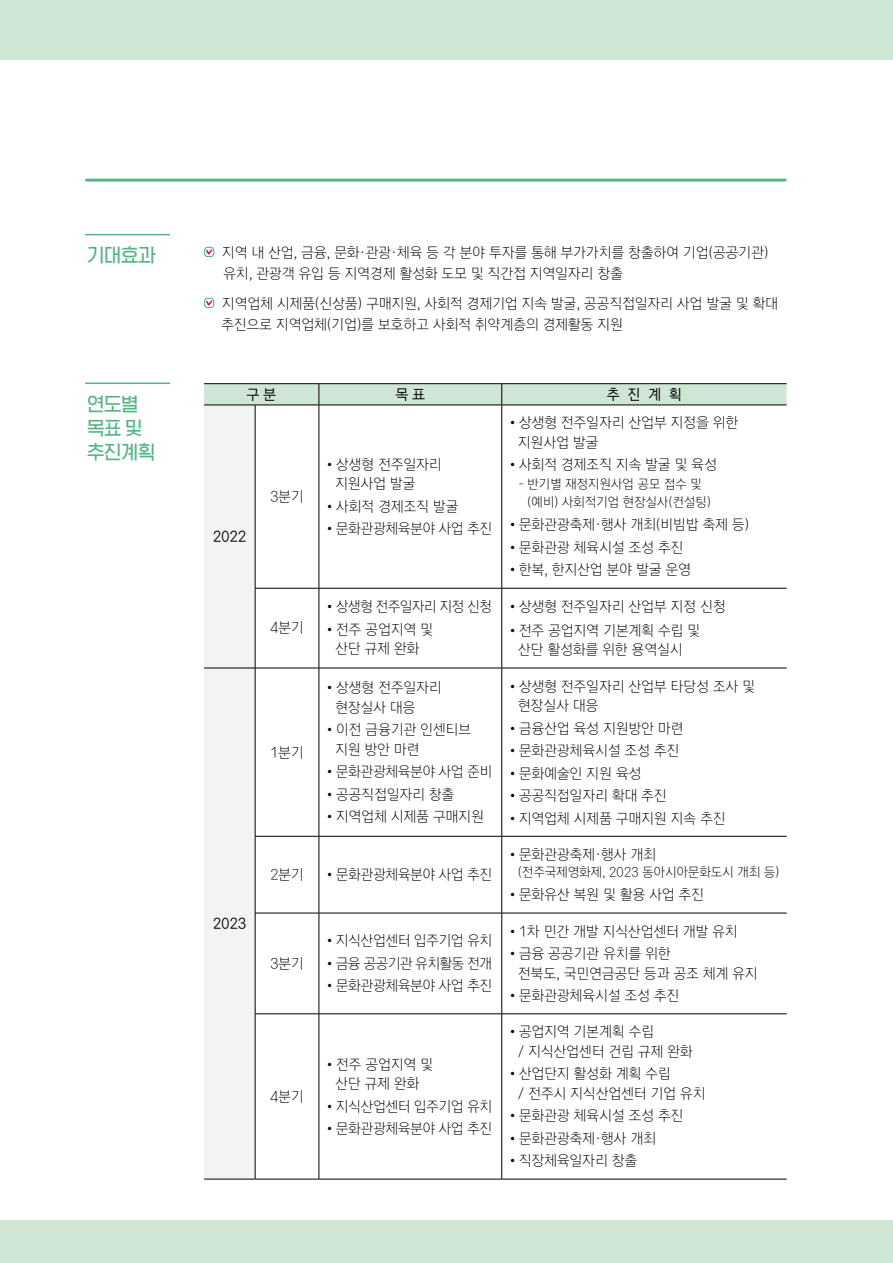
<style>
.page{position:relative;width:893px;height:1263px;background:#fff}
.page>*{position:absolute;margin:0;border:0;box-sizing:border-box;transform-origin:0 0}
.t1{font:19.5px/24px "HGG Gothicssi 60 g";letter-spacing:-.02em;color:#57b485}
.t2{font:15px/19.5px "Typo S Si Gothic 110";letter-spacing:-.025em;color:#000;scale:.96 1}
.t3{font:15px "Typo S Si Gothic 110";letter-spacing:-.06em;color:#000;scale:.96 1}
.t4{font:15px "Typo S Si Gothic 130";letter-spacing:-.025em;color:#000;scale:.96 1}
.t5{font:13.5px/18px "Typo S Si Gothic 110";letter-spacing:-.025em;color:#000;scale:.96 1}
</style>
<div class="page">
<div style="left:0;top:0;width:893px;height:60px;background:#cfe6d5"></div>
<div style="left:0;top:1220px;width:893px;height:43px;background:#cfe6d5"></div>
<hr style="left:87px;top:179px;width:698px;height:3px;background:#57b485">
<hr style="left:85px;top:234px;width:85px;height:1px;background:#57b485">
<hr style="left:85px;top:383px;width:85px;height:1px;background:#57b485">
<div style="left:204px;top:247px;width:10px;height:10px;border:1px solid #57b485;border-radius:3px"></div>
<svg style="left:205px;top:248px;width:9px;height:9px"></svg>
<div style="left:204px;top:298px;width:10px;height:10px;border:1px solid #57b485;border-radius:3px"></div>
<svg style="left:205px;top:299px;width:9px;height:9px"></svg>
<svg style="left:204px;top:384px;width:583px;height:795px"></svg>
<hr style="left:204px;top:405px;width:51px;height:1px;background:#000">
<hr style="left:255px;top:405px;width:64px;height:1px;background:#000">
<hr style="left:255px;top:405px;width:1px;height:183px;background:#000">
<hr style="left:319px;top:405px;width:183px;height:1px;background:#000">
<hr style="left:319px;top:405px;width:1px;height:183px;background:#000">
<hr style="left:502px;top:405px;width:285px;height:1px;background:#000">
<hr style="left:501px;top:405px;width:1px;height:183px;background:#000">
<hr style="left:255px;top:588px;width:64px;height:1px;background:#000">
<hr style="left:255px;top:588px;width:1px;height:80px;background:#000">
<hr style="left:319px;top:588px;width:183px;height:1px;background:#000">
<hr style="left:319px;top:588px;width:1px;height:80px;background:#000">
<hr style="left:502px;top:588px;width:285px;height:1px;background:#000">
<hr style="left:501px;top:588px;width:1px;height:80px;background:#000">
<hr style="left:204px;top:668px;width:51px;height:1px;background:#000">
<hr style="left:255px;top:668px;width:64px;height:1px;background:#000">
<hr style="left:255px;top:668px;width:1px;height:168px;background:#000">
<hr style="left:319px;top:668px;width:183px;height:1px;background:#000">
<hr style="left:319px;top:668px;width:1px;height:168px;background:#000">
<hr style="left:502px;top:668px;width:285px;height:1px;background:#000">
<hr style="left:501px;top:668px;width:1px;height:168px;background:#000">
<hr style="left:255px;top:836px;width:64px;height:1px;background:#000">
<hr style="left:255px;top:836px;width:1px;height:77px;background:#000">
<hr style="left:319px;top:836px;width:183px;height:1px;background:#000">
<hr style="left:319px;top:836px;width:1px;height:77px;background:#000">
<hr style="left:502px;top:836px;width:285px;height:1px;background:#000">
<hr style="left:501px;top:836px;width:1px;height:77px;background:#000">
<hr style="left:255px;top:913px;width:64px;height:1px;background:#000">
<hr style="left:255px;top:913px;width:1px;height:101px;background:#000">
<hr style="left:319px;top:913px;width:183px;height:1px;background:#000">
<hr style="left:319px;top:913px;width:1px;height:101px;background:#000">
<hr style="left:502px;top:913px;width:285px;height:1px;background:#000">
<hr style="left:501px;top:913px;width:1px;height:101px;background:#000">
<hr style="left:255px;top:1013px;width:64px;height:1px;background:#000">
<hr style="left:255px;top:1014px;width:1px;height:165px;background:#000">
<hr style="left:319px;top:1013px;width:183px;height:1px;background:#000">
<hr style="left:319px;top:1014px;width:1px;height:165px;background:#000">
<hr style="left:502px;top:1013px;width:285px;height:1px;background:#000">
<hr style="left:501px;top:1014px;width:1px;height:165px;background:#000">
<hr style="left:204px;top:383px;width:51px;height:1px;background:#000">
<hr style="left:255px;top:383px;width:64px;height:1px;background:#000">
<hr style="left:319px;top:383px;width:183px;height:1px;background:#000">
<hr style="left:502px;top:383px;width:285px;height:1px;background:#000">
<hr style="left:204px;top:1179px;width:51px;height:1px;background:#000">
<hr style="left:255px;top:1179px;width:64px;height:1px;background:#000">
<hr style="left:319px;top:1179px;width:183px;height:1px;background:#000">
<hr style="left:502px;top:1179px;width:285px;height:1px;background:#000">
<h1 class="t1" style="left:87px;top:243px;width:70px">기대효과</h1>
<p class="t2" style="left:222px;top:243px;width:571px;line-height:21px">지역 내 산업, 금융, 문화·관광·체육 등 각 분야 투자를 통해 부가가치를 창출하여 기업(공공기관) 유치, 관광객 유입 등 지역경제 활성화 도모 및 직간접 지역일자리 창출</p>
<p class="t2" style="left:221px;top:294px;width:582px;line-height:21px">지역업체 시제품(신상품) 구매지원, 사회적 경제기업 지속 발굴, 공공직접일자리 사업 발굴 및 확대 추진으로 지역업체(기업)를 보호하고 사회적 취약계층의 경제활동 지원</p>
<h1 class="t1" style="left:87px;top:392px;width:70px">연도별 목표 및 추진계획</h1>
<p class="t4" style="left:247px;top:387px;width:33px">구 분</p>
<p class="t4" style="left:395px;top:387px;width:33px">목 표</p>
<p class="t4" style="left:607px;top:387px;width:80px">추 진 계 획</p>
<p class="t4" style="left:213px;top:529px;width:36px">2022</p>
<p class="t4" style="left:213px;top:916px;width:36px">2023</p>
<p class="t2" style="left:270px;top:487px;width:37px">3분기</p>
<p class="t2" style="left:335px;top:455px;width:113px;text-indent:-12px">•상생형 전주일자리 지원사업 발굴</p>
<p class="t2" style="left:323px;top:497px;width:143px">•사회적 경제조직 발굴</p>
<p class="t2" style="left:323px;top:519px;width:178px">•문화관광체육분야 사업 추진</p>
<p class="t2" style="left:270px;top:619px;width:37px">4분기</p>
<p class="t2" style="left:270px;top:743px;width:37px">1분기</p>
<p class="t3" style="left:323px;top:599px;width:177px">•상생형 전주일자리 지정 신청</p>
<p class="t2" style="left:323px;top:620px;width:116px;text-align:center">•전주 공업지역 및 산단 규제 완화</p>
<p class="t2" style="left:335px;top:678px;width:113px;text-indent:-12px">•상생형 전주일자리 현장실사 대응</p>
<p class="t2" style="left:335px;top:720px;width:143px;text-indent:-12px">•이전 금융기관 인센티브 지원 방안 마련</p>
<p class="t2" style="left:323px;top:762px;width:178px">•문화관광체육분야 사업 준비</p>
<p class="t2" style="left:323px;top:785px;width:138px">•공공직접일자리 창출</p>
<p class="t2" style="left:323px;top:807px;width:169px">•지역업체 시제품 구매지원</p>
<p class="t2" style="left:270px;top:865px;width:37px">2분기</p>
<p class="t2" style="left:323px;top:865px;width:178px">•문화관광체육분야 사업 추진</p>
<p class="t2" style="left:270px;top:954px;width:37px">3분기</p>
<p class="t2" style="left:323px;top:932px;width:178px">•지식산업센터 입주기업 유치</p>
<p class="t3" style="left:323px;top:956px;width:177px">•금융 공공기관 유치활동 전개</p>
<p class="t2" style="left:323px;top:977px;width:178px">•문화관광체육분야 사업 추진</p>
<p class="t2" style="left:270px;top:1087px;width:37px">4분기</p>
<p class="t2" style="left:323px;top:1055px;width:116px;text-align:center">•전주 공업지역 및 산단 규제 완화</p>
<p class="t2" style="left:323px;top:1097px;width:178px">•지식산업센터 입주기업 유치</p>
<p class="t2" style="left:323px;top:1119px;width:178px">•문화관광체육분야 사업 추진</p>
<p class="t2" style="left:518px;top:414px;width:231px;text-indent:-12px">•상생형 전주일자리 산업부 지정을 위한 지원사업 발굴</p>
<p class="t2" style="left:506px;top:456px;width:221px">•사회적 경제조직 지속 발굴 및 육성</p>
<p class="t5" style="left:527px;top:475px;width:193px;text-indent:-9px">- 반기별 재정지원사업 공모 접수 및 (예비) 사회적기업 현장실사(컨설팅)</p>
<p class="t2" style="left:506px;top:516px;width:255px">•문화관광축제·행사 개최(비빔밥 축제 등)</p>
<p class="t2" style="left:506px;top:538px;width:187px">•문화관광 체육시설 조성 추진</p>
<p class="t2" style="left:506px;top:561px;width:194px">•한복, 한지산업 분야 발굴 운영</p>
<p class="t2" style="left:506px;top:597px;width:230px">•상생형 전주일자리 산업부 지정 신청</p>
<p class="t2" style="left:506px;top:621px;width:204px;text-align:center">•전주 공업지역 기본계획 수립 및 산단 활성화를 위한 용역실시</p>
<p class="t2" style="left:518px;top:677px;width:249px;text-indent:-12px">•상생형 전주일자리 산업부 타당성 조사 및 현장실사 대응</p>
<p class="t2" style="left:506px;top:719px;width:187px">•금융산업 육성 지원방안 마련</p>
<p class="t2" style="left:506px;top:741px;width:182px">•문화관광체육시설 조성 추진</p>
<p class="t2" style="left:506px;top:764px;width:143px">•문화예술인 지원 육성</p>
<p class="t2" style="left:506px;top:786px;width:169px">•공공직접일자리 확대 추진</p>
<p class="t2" style="left:506px;top:809px;width:230px">•지역업체 시제품 구매지원 지속 추진</p>
<p class="t2" style="left:506px;top:845px;width:158px">•문화관광축제·행사 개최</p>
<p class="t5" style="left:518px;top:864px;width:274px">(전주국제영화제, 2023 동아시아문화도시 개최 등)</p>
<p class="t2" style="left:506px;top:886px;width:208px">•문화유산 복원 및 활용 사업 추진</p>
<p class="t2" style="left:506px;top:922px;width:243px">•1차 민간 개발 지식산업센터 개발 유치</p>
<p class="t2" style="left:518px;top:944px;width:252px;text-indent:-12px">•금융 공공기관 유치를 위한<br>전북도, 국민연금공단 등과 공조 체계 유지</p>
<p class="t2" style="left:506px;top:986px;width:182px">•문화관광체육시설 조성 추진</p>
<p class="t2" style="left:518px;top:1023px;width:184px;text-indent:-12px">•공업지역 기본계획 수립<br>/ 지식산업센터 건립 규제 완화</p>
<p class="t2" style="left:518px;top:1065px;width:197px;text-indent:-12px">•산업단지 활성화 계획 수립<br>/ 전주시 지식산업센터 기업 유치</p>
<p class="t2" style="left:506px;top:1107px;width:187px">•문화관광 체육시설 조성 추진</p>
<p class="t2" style="left:506px;top:1129px;width:158px">•문화관광축제·행사 개최</p>
<p class="t2" style="left:506px;top:1152px;width:138px">•직장체육일자리 창출</p>
</div>
